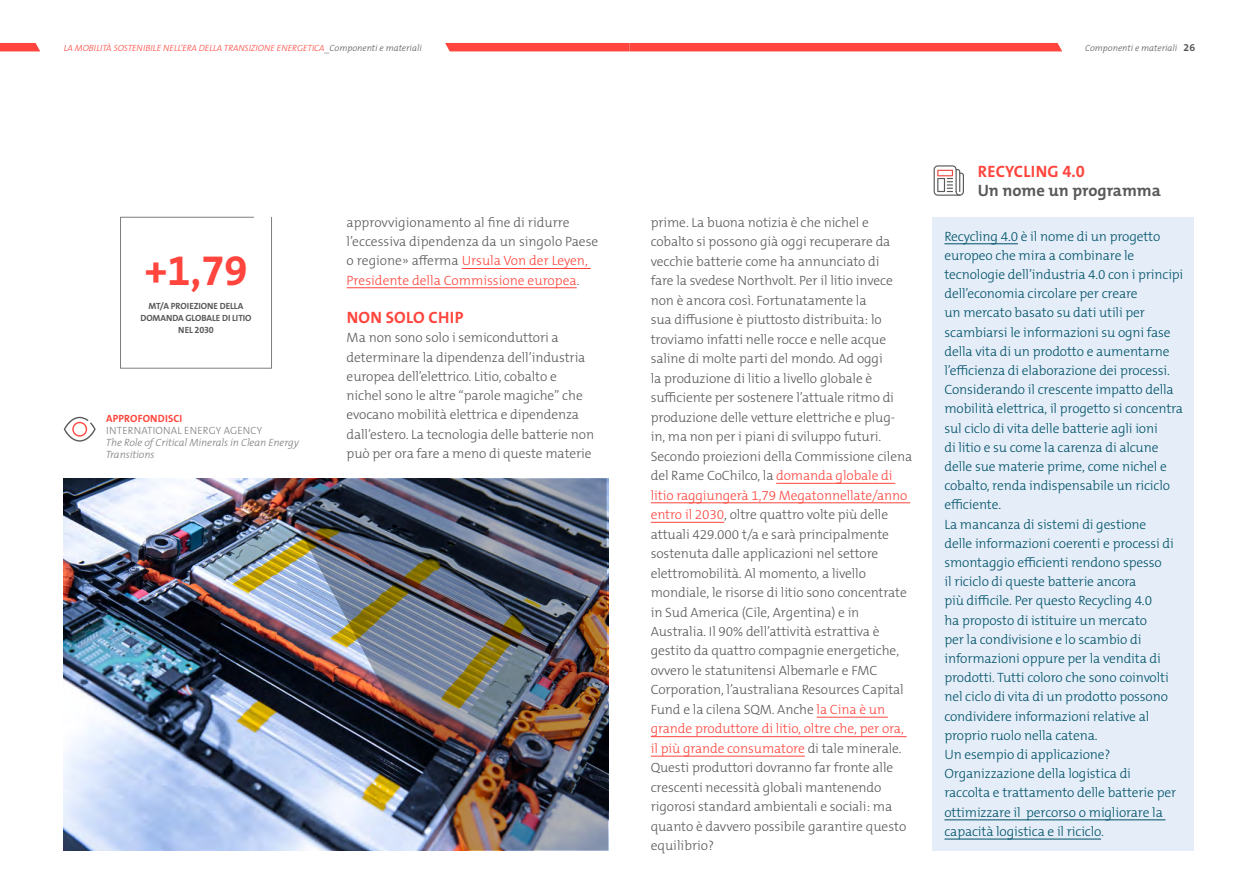
<style>
.page{position:relative;width:1259px;height:893px;background:#fff}
.page>*{position:absolute;margin:0;border:0;box-sizing:border-box;transform-origin:0 0}
.t1{font:700 42px "The Mix B W7";color:#ff453d}
.Titolino_RP2019{font:700 16.5px "The Mix B W7";letter-spacing:.015em;color:#ff453d}
.t2{font:700 16.5px "The Mix B W7";color:#595959}
.Testo_RP2019{font:300 13.5px/19.5px "The Mix B W3";letter-spacing:-.01em;color:#595959}
.t3{font:300 13.5px/19.2px "The Mix B W3";letter-spacing:-.01em;color:#005168}
.t4{font:italic 300 10.5px/12px "The Mix B W3";letter-spacing:-.01em;color:#7d7d7d}
.t5{font:300 10.5px "The Mix B W3";letter-spacing:.015em;color:#7d7d7d}
.t6{font:700 10.5px "The Mix B W7";letter-spacing:.015em;color:#ff453d}
.t7{font:700 10.5px "The Mix B W7";color:#595959}
.t8{font:italic 300 9px "The Mix B W3";color:#ff453d}
.t9{font:700 9px/12px "The Mix B W7";letter-spacing:-.005em;color:#595959;text-align:center}
.t10{font:italic 300 9px "The Mix B W3";color:#595959}
.s1{color:#595959}
.s2{color:#ff453d}
</style>
<div class="page">
<hr style="left:462px;top:268px;width:129px;height:1px;background:#ff453d">
<hr style="left:347px;top:287px;width:230px;height:1px;background:#ff453d">
<hr style="left:776px;top:483px;width:119px;height:1px;background:#ff453d">
<hr style="left:651px;top:502px;width:259px;height:1px;background:#ff453d">
<hr style="left:651px;top:522px;width:73px;height:1px;background:#ff453d">
<hr style="left:816px;top:717px;width:72px;height:1px;background:#ff453d">
<hr style="left:651px;top:736px;width:255px;height:1px;background:#ff453d">
<hr style="left:651px;top:756px;width:154px;height:1px;background:#ff453d">
<img style="left:64px;top:478px;width:208px;height:372px">
<svg style="left:120px;top:216px;width:152px;height:153px"></svg>
<svg style="left:64px;top:417px;width:32px;height:25px"></svg>
<div style="left:932px;top:217px;width:262px;height:633px;background:#e4edf8"></div>
<hr style="left:944px;top:244px;width:74px;height:1px;background:#005168">
<hr style="left:944px;top:820px;width:221px;height:1px;background:#005168">
<hr style="left:944px;top:839px;width:157px;height:1px;background:#005168">
<svg style="left:933px;top:165px;width:31px;height:31px"></svg>
<img style="left:272px;top:478px;width:336px;height:372px">
<svg style="left:0;top:43px;width:40px;height:8px"></svg>
<div style="left:445px;top:43px;width:617px;height:8px;background:#ff453d"></div>
<p class="t8" style="left:64px;top:43px;width:359px">LA MOBILITÀ SOSTENIBILE NELL’ERA DELLA TRANSIZIONE ENERGETICA<span class="s1">_Componenti e materiali</span></p>
<p class="t10" style="left:1085px;top:43px;width:94px">Componenti e materiali</p>
<p class="t7" style="left:1183px;top:41px;width:13px">26</p>
<p class="t1" style="left:144px;top:244px;width:105px">+1,79</p>
<p class="t9" style="left:140px;top:300px;width:113px">MT/A PROIEZIONE DELLA<br>DOMANDA GLOBALE DI LITIO<br>NEL 2030</p>
<p class="t6" style="left:106px;top:411px;width:78px">APPROFONDISCI</p>
<p class="t5" style="left:106px;top:423px;width:158px">INTERNATIONAL ENERGY AGENCY</p>
<p class="t4" style="left:106px;top:436px;width:194px">The Role of Critical Minerals in Clean Energy<br>Transitions</p>
<p class="Testo_RP2019" style="left:347px;top:213px;width:253px">approvvigionamento al fine di ridurre l’eccessiva dipendenza da un singolo Paese o regione» afferma <span class="s2">Ursula Von der Leyen, Presidente della Commissione europea</span>.</p>
<p class="Titolino_RP2019" style="left:347px;top:307px;width:118px">NON SOLO CHIP</p>
<p class="Testo_RP2019" style="left:347px;top:328px;width:249px">Ma non sono solo i semiconduttori a determinare la dipendenza dell’industria europea dell’elettrico. Litio, cobalto e nichel sono le altre “parole magiche” che evocano mobilità elettrica e dipendenza dall’estero. La tecnologia delle batterie non può per ora fare a meno di queste materie</p>
<p class="Testo_RP2019" style="left:651px;top:213px;width:263px">prime. La buona notizia è che nichel e cobalto si possono già oggi recuperare da vecchie batterie come ha annunciato di<br>fare la svedese Northvolt. Per il litio invece non è ancora così. Fortunatamente la<br>sua diffusione è piuttosto distribuita: lo troviamo infatti nelle rocce e nelle acque saline di molte parti del mondo. Ad oggi<br>la produzione di litio a livello globale è sufficiente per sostenere l’attuale ritmo di produzione delle vetture elettriche e plug&shy;in, ma non per i piani di sviluppo futuri.<br>Secondo proiezioni della Commissione cilena del Rame CoChilco, la <span class="s2">domanda globale di litio raggiungerà 1,79 Megatonnellate/anno entro il 2030</span>, oltre quattro volte più delle attuali 429.000 t/a e sarà principalmente sostenuta dalle applicazioni nel settore elettromobilità. Al momento, a livello mondiale, le risorse di litio sono concentrate in Sud America (Cile, Argentina) e in Australia. Il 90% dell’attività estrattiva è gestito da quattro compagnie energetiche, ovvero le statunitensi Albemarle e FMC Corporation, l’australiana Resources Capital Fund e la cilena SQM. Anche <span class="s2">la Cina è un grande produttore di litio, oltre che, per ora, il più grande consumatore</span> di tale minerale.<br>Questi produttori dovranno far fronte alle crescenti necessità globali mantenendo rigorosi standard ambientali e sociali: ma quanto è davvero possibile garantire questo equilibrio?</p>
<p class="Titolino_RP2019" style="left:978px;top:161px;width:108px">RECYCLING 4.0</p>
<p class="t2" style="left:977px;top:180px;width:184px">Un nome un programma</p>
<p class="t3" style="left:944px;top:227px;width:240px">Recycling 4.0 è il nome di un progetto europeo che mira a combinare le tecnologie dell’industria 4.0 con i principi dell’economia circolare per creare<br>un mercato basato su dati utili per scambiarsi le informazioni su ogni fase della vita di un prodotto e aumentarne l’efficienza di elaborazione dei processi.<br>Considerando il crescente impatto della mobilità elettrica, il progetto si concentra sul ciclo di vita delle batterie agli ioni<br>di litio e su come la carenza di alcune delle sue materie prime, come nichel e cobalto, renda indispensabile un riciclo efficiente.</p>
<p class="t3" style="left:944px;top:515px;width:231px">La mancanza di sistemi di gestione delle informazioni coerenti e processi di smontaggio efficienti rendono spesso<br>il riciclo di queste batterie ancora<br>più difficile. Per questo Recycling 4.0<br>ha proposto di istituire un mercato<br>per la condivisione e lo scambio di informazioni oppure per la vendita di prodotti. Tutti coloro che sono coinvolti nel ciclo di vita di un prodotto possono condividere informazioni relative al proprio ruolo nella catena.</p>
<p class="t3" style="left:944px;top:745px;width:233px">Un esempio di applicazione?<br>Organizzazione della logistica di raccolta e trattamento delle batterie per ottimizzare il percorso o migliorare la capacità logistica e il riciclo.</p>
</div>
